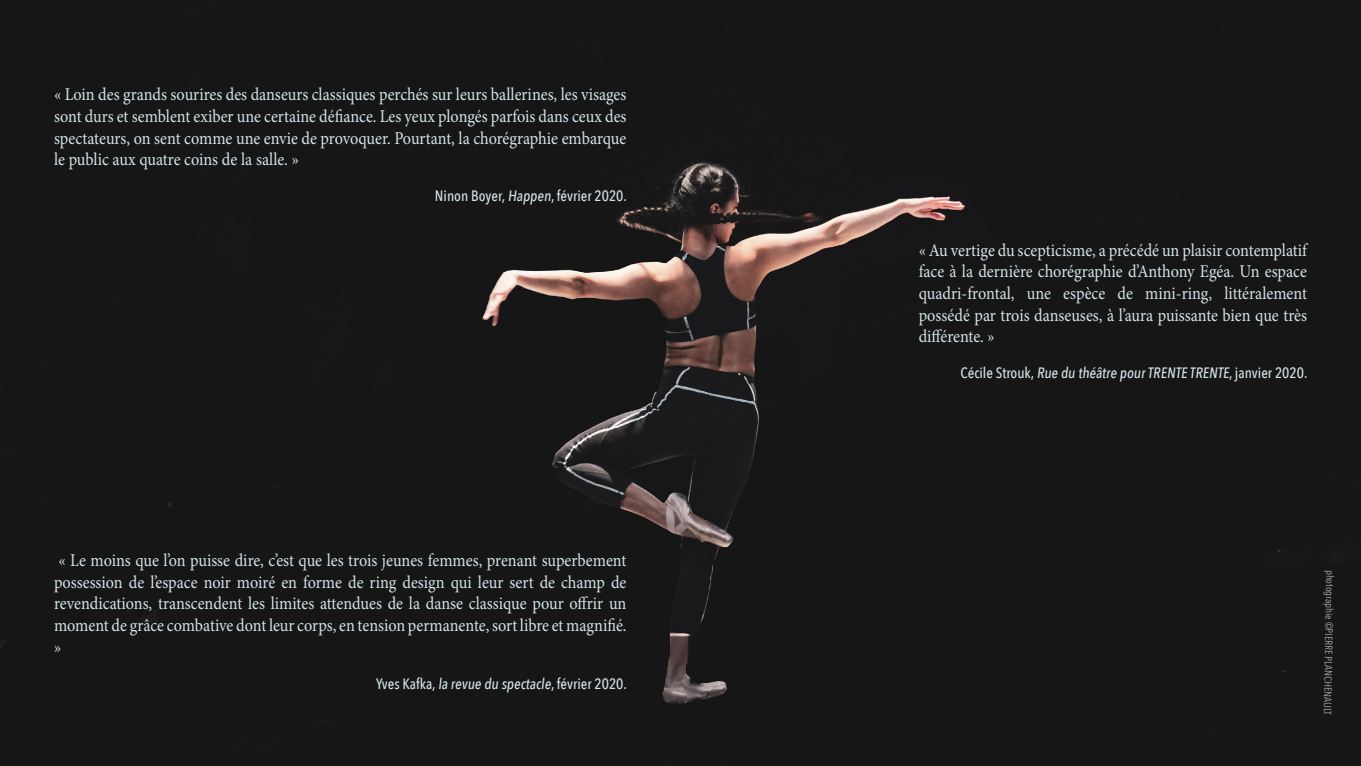
<style>
.page{position:relative;width:1361px;height:766px;background:#fff}
.page>*{position:absolute;margin:0;border:0;box-sizing:border-box;transform-origin:0 0}
.t1{font:18px/21.6px "Minion Pro";color:#d3e3e8;text-align:justify;scale:.9 1}
.t2{font:500 15px "Avenir Next Condensed";color:#d3e3e8}
.t3{font:10.5px "Avenir Next Condensed";color:#d9ded8}
</style>
<div class="page">
<div style="left:0;top:0;width:1361px;height:765px;background:#161616"></div>
<p class="t1" style="left:54px;top:84px;width:637px">« Loin des grands sourires des danseurs classiques perchés sur leurs ballerines, les visages sont durs et semblent exiber une certaine défiance. Les yeux plongés parfois dans ceux des spectateurs, on sent comme une envie de provoquer. Pourtant, la chorégraphie embarque le public aux quatre coins de la salle. »</p>
<p class="t2" style="left:435px;top:187px;width:193px">Ninon Boyer, Happen, février 2020.</p>
<p class="t1" style="left:54px;top:549px;width:637px">« Le moins que l’on puisse dire, c’est que les trois jeunes femmes, prenant superbement possession de l’espace noir moiré en forme de ring design qui leur sert de champ de revendications, transcendent les limites attendues de la danse classique pour offrir un moment de grâce combative dont leur corps, en tension permanente, sort libre et magnifié. »</p>
<p class="t2" style="left:376px;top:674px;width:252px">Yves Kafka, la revue du spectacle, février 2020.</p>
<p class="t1" style="left:918px;top:239px;width:433px">« Au vertige du scepticisme, a précédé un plaisir contemplatif face à la dernière chorégraphie d’Anthony Egéa. Un espace quadri-frontal, une espèce de mini-ring, littéralement possédé par trois danseuses, à l’aura puissante bien que très différente. »</p>
<p class="t2" style="left:960px;top:364px;width:348px">Cécile Strouk, Rue du théâtre pour TRENTE TRENTE, janvier 2020.</p>
<p class="t3" style="left:1339px;top:569px;width:147px;rotate:91deg">photographie ©PIERRE PLANCHENAULT</p>
</div>
